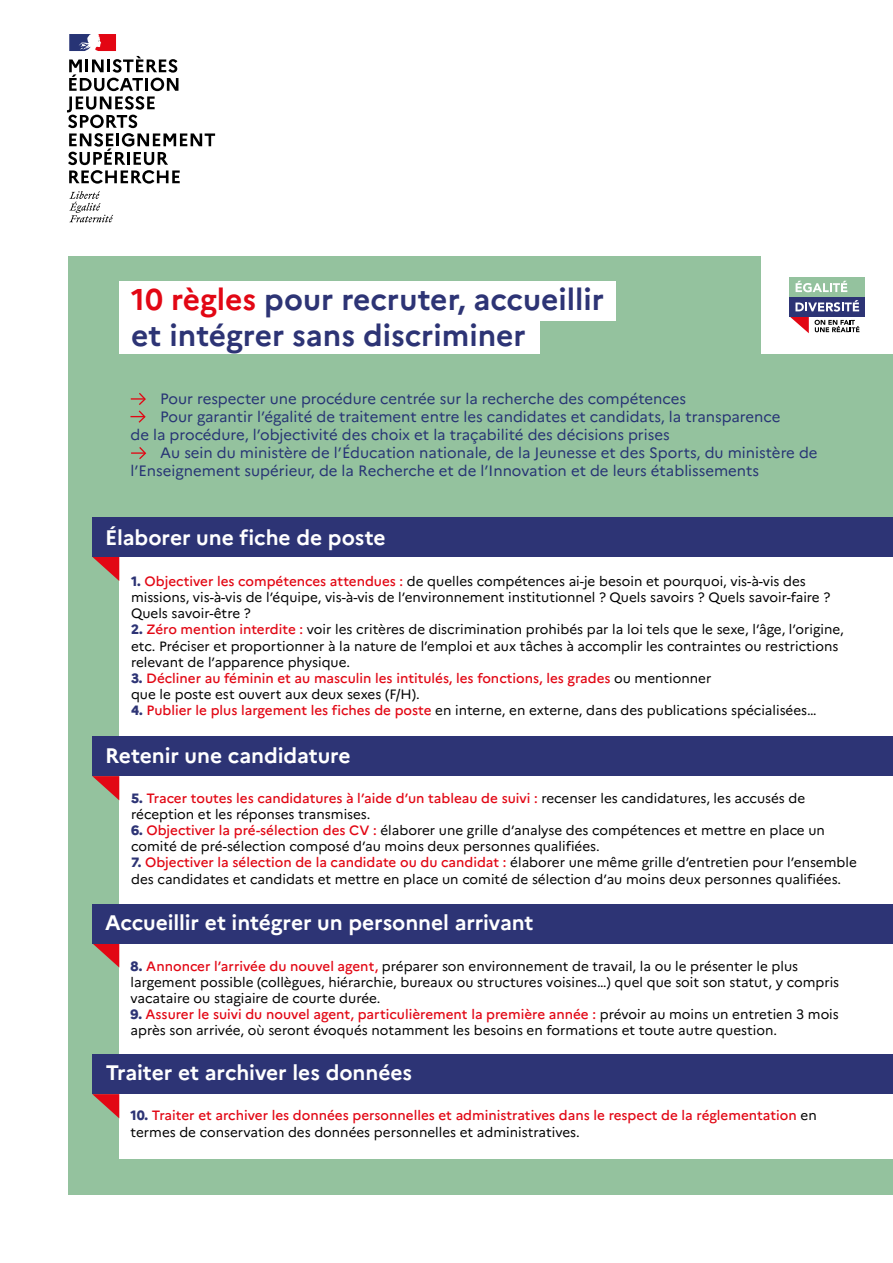
<style>
.page{position:relative;width:893px;height:1263px;background:#fff}
.page>*{position:absolute;margin:0;border:0;box-sizing:border-box;transform-origin:0 0}
.t1{font:700 30px/36px "Marianne";color:#2d3475}
.t2{font:700 21px "Marianne";letter-spacing:-.005em;color:#fff}
.t3{font:15px "Marianne";color:#273475}
.t4{font:13.5px/16.2px "Marianne";color:#000}
.t5{font:500 13.5px/16.2px "Marianne";color:#e20714}
.s1{color:#e20714}
.s2{font-weight:800;color:#2d3475}
.s3{font-weight:500;color:#e20714}
.s4{font-weight:400;color:#000}
</style>
<div class="page">
<svg style="left:69px;top:191px;width:44px;height:31px"></svg>
<svg style="left:67px;top:34px;width:148px;height:150px"></svg>
<div style="left:68px;top:256px;width:825px;height:939px;background:#94c29e"></div>
<div style="left:119px;top:517px;width:774px;height:642px;background:#fff"></div>
<div style="left:92px;top:1054px;width:801px;height:40px;background:#2d3475"></div>
<svg style="left:92px;top:776px;width:27px;height:24px"></svg>
<svg style="left:92px;top:943px;width:27px;height:24px"></svg>
<svg style="left:92px;top:1094px;width:27px;height:24px"></svg>
<svg style="left:92px;top:557px;width:27px;height:24px"></svg>
<svg style="left:131px;top:447px;width:16px;height:12px"></svg>
<svg style="left:130px;top:393px;width:16px;height:30px"></svg>
<div style="left:92px;top:904px;width:801px;height:39px;background:#2d3475"></div>
<div style="left:92px;top:737px;width:801px;height:39px;background:#2d3475"></div>
<div style="left:92px;top:517px;width:801px;height:40px;background:#2d3475"></div>
<div style="left:761px;top:256px;width:132px;height:98px;background:#fff"></div>
<svg style="left:789px;top:277px;width:76px;height:57px"></svg>
<div style="left:119px;top:281px;width:497px;height:39px;background:#fff"></div>
<div style="left:119px;top:320px;width:421px;height:34px;background:#fff"></div>
<h1 class="t1" style="left:131px;top:281px;width:474px"><span class="s1">10 règles</span> pour recruter, accueillir et intégrer sans discriminer</h1>
<p class="t3" style="left:160px;top:389px;width:527px">Pour respecter une procédure centrée sur la recherche des compétences</p>
<p class="t3" style="left:160px;top:407px;width:622px">Pour garantir l’égalité de traitement entre les candidates et candidats, la transparence</p>
<p class="t3" style="left:131px;top:425px;width:541px">de la procédure, l’objectivité des choix et la traçabilité des décisions prises</p>
<p class="t3" style="left:160px;top:443px;width:659px">Au sein du ministère de l’Éducation nationale, de la Jeunesse et des Sports, du ministère de</p>
<p class="t3" style="left:131px;top:461px;width:630px">l’Enseignement supérieur, de la Recherche et de l’Innovation et de leurs établissements</p>
<h2 class="t2" style="left:105px;top:525px;width:282px">Élaborer une fiche de poste</h2>
<p class="t4" style="left:131px;top:573px;width:701px"><span class="s2">1.</span> <span class="s3">Objectiver les compétences attendues :</span> de quelles compétences ai-je besoin et pourquoi, vis-à-vis des missions, vis-à-vis de l’équipe, vis-à-vis de l’environnement institutionnel ? Quels savoirs ? Quels savoir-faire ?<br>Quels savoir-être ?</p>
<p class="t4" style="left:131px;top:621px;width:714px"><span class="s2">2.</span> <span class="s3">Zéro mention interdite :</span> voir les critères de discrimination prohibés par la loi tels que le sexe, l’âge, l’origine, etc. Préciser et proportionner à la nature de l’emploi et aux tâches à accomplir les contraintes ou restrictions relevant de l’apparence physique.</p>
<p class="t5" style="left:131px;top:670px;width:582px"><span class="s2">3.</span> Décliner au féminin et au masculin les intitulés, les fonctions, les grades <span class="s4">ou mentionner que le poste est ouvert aux deux sexes (F/H).</span></p>
<p class="t4" style="left:131px;top:702px;width:687px"><span class="s2">4.</span> <span class="s3">Publier le plus largement les fiches de poste</span> en interne, en externe, dans des publications spécialisées…</p>
<h2 class="t2" style="left:105px;top:743px;width:247px">Retenir une candidature</h2>
<p class="t4" style="left:131px;top:790px;width:675px"><span class="s2">5.</span> <span class="s3">Tracer toutes les candidatures à l’aide d’un tableau de suivi :</span> recenser les candidatures, les accusés de réception et les réponses transmises.</p>
<p class="t4" style="left:131px;top:822px;width:695px"><span class="s2">6.</span> <span class="s3">Objectiver la pré-sélection des CV :</span> élaborer une grille d’analyse des compétences et mettre en place un comité de pré-sélection composé d’au moins deux personnes qualifiées.</p>
<p class="t4" style="left:131px;top:854px;width:727px"><span class="s2">7.</span> <span class="s3">Objectiver la sélection de la candidate ou du candidat :</span> élaborer une même grille d’entretien pour l’ensemble des candidates et candidats et mettre en place un comité de sélection d’au moins deux personnes qualifiées.</p>
<h2 class="t2" style="left:105px;top:909px;width:430px">Accueillir et intégrer un personnel arrivant</h2>
<p class="t4" style="left:130px;top:958px;width:710px"><span class="s2">8.</span> <span class="s3">Annoncer l’arrivée du nouvel agent,</span> préparer son environnement de travail, la ou le présenter le plus largement possible (collègues, hiérarchie, bureaux ou structures voisines…) quel que soit son statut, y compris vacataire ou stagiaire de courte durée.</p>
<p class="t4" style="left:130px;top:1006px;width:710px"><span class="s2">9.</span> <span class="s3">Assurer le suivi du nouvel agent, particulièrement la première année :</span> prévoir au moins un entretien 3 mois après son arrivée, où seront évoqués notamment les besoins en formations et toute autre question.</p>
<h2 class="t2" style="left:106px;top:1060px;width:308px">Traiter et archiver les données</h2>
<p class="t5" style="left:130px;top:1107px;width:688px"><span class="s2">10.</span> Traiter et archiver les données personnelles et administratives dans le respect de la réglementation <span class="s4">en termes de conservation des données personnelles et administratives.</span></p>
</div>
